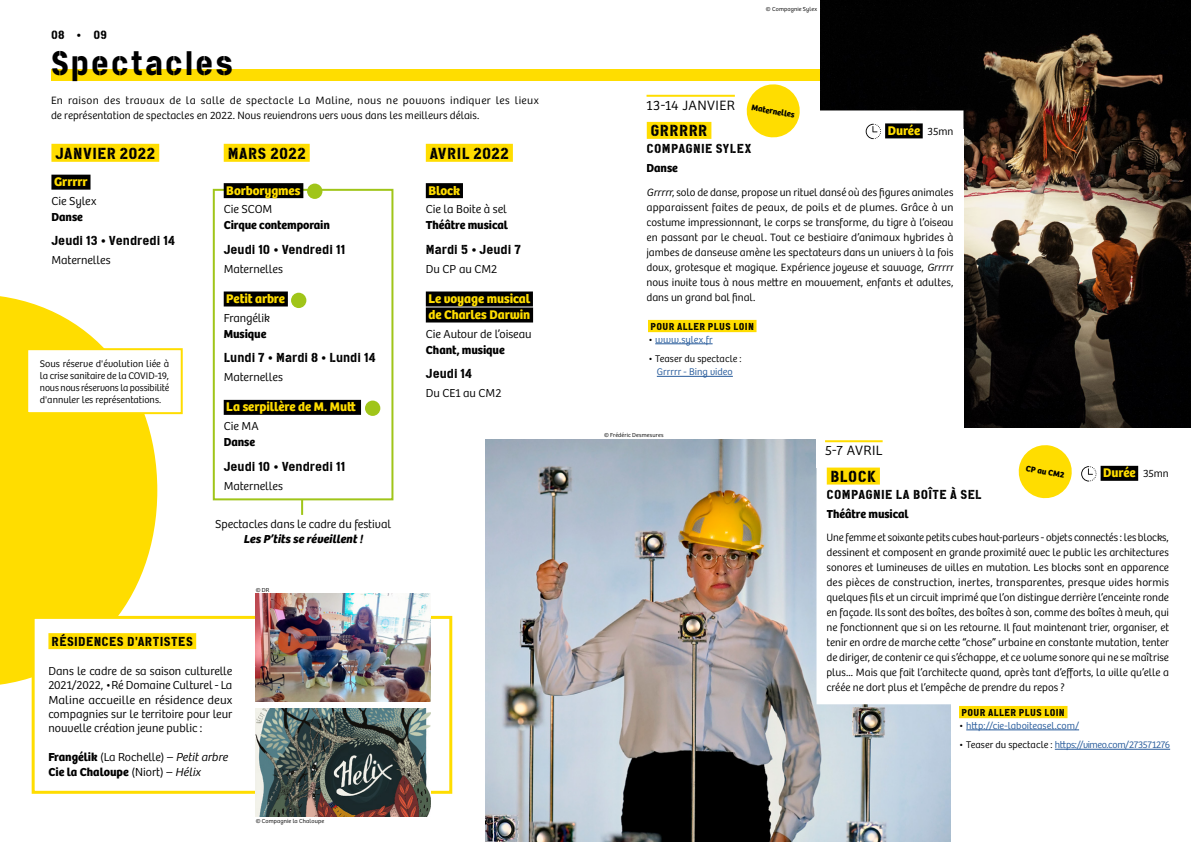
<style>
.page{position:relative;width:1191px;height:842px;background:#fff}
.page>*{position:absolute;margin:0;border:0;box-sizing:border-box;transform-origin:0 0}
.t1{font:34px "Cargo";letter-spacing:.045em;color:#000}
.t2{font:16px "Cargo";letter-spacing:.03em;color:#000}
.t3{font:300 14px "Bree";letter-spacing:.03em;color:#000}
.t4{font:13px "Cargo";letter-spacing:.01em;color:#000}
.t5{font:700 13px/16px "Bree";letter-spacing:-.005em;color:#fd0}
.t6{font:13px "Cargo";letter-spacing:.03em;color:#000}
.t7{font:300 12px/14.4px "Bree";color:#000;text-align:justify}
.t8{font:700 12px/14.4px "Bree";letter-spacing:-.005em;color:#000}
.t9{font:italic 700 12px "Bree";color:#000}
.t10{font:12px "Cargo";color:#000}
.t11{font:300 11px/15px "Bree";letter-spacing:.005em;color:#000;text-align:justify}
.t12{font:300 10.1px "Bree";color:#275b9b}
.t13{font:10.1px "Cargo";letter-spacing:.045em;color:#000}
.t14{font:300 10.1px "Bree";letter-spacing:.005em;color:#000}
.t15{font:300 10px/12px "Bree";letter-spacing:-.01em;color:#000;text-align:justify}
.t16{font:700 8.5px "Bree";color:#000}
.t17{font:300 6px "Bree";letter-spacing:.02em;color:#000}
.s1{font-weight:300}
.s2{font-weight:300;font-style:italic}
.s3{font-weight:300;font-size:11px;color:#000}
.s4{font-style:italic}
.s5{color:#000}
</style>
<div class="page">
<svg style="left:0;top:296px;width:157px;height:391px;background:#ffe226"></svg>
<div style="left:26px;top:348px;width:157px;height:66px;background:#fff;border:2px solid #fd0"></div>
<div style="left:213px;top:189px;width:180px;height:311px;border:2px solid #a0c519"></div>
<div style="left:51px;top:69px;width:800px;height:12px;background:#fd0"></div>
<img style="left:821px;top:0;width:370px;height:428px">
<div style="left:620px;top:129px;width:343px;height:316px;background:#fff"></div>
<div style="left:51px;top:144px;width:108px;height:18px;background:#fd0"></div>
<div style="left:51px;top:175px;width:39px;height:15px;background:#000"></div>
<svg style="left:646px;top:105px;width:322px;height:216px"></svg>
<svg style="left:646px;top:312px;width:216px;height:65px"></svg>
<hr style="left:646px;top:95px;width:89px;height:2px;background:#fd0">
<svg style="left:744px;top:84px;width:58px;height:55px"></svg>
<div style="left:426px;top:144px;width:87px;height:18px;background:#fd0"></div>
<div style="left:426px;top:183px;width:37px;height:15px;background:#000"></div>
<div style="left:426px;top:291px;width:107px;height:15px;background:#000"></div>
<div style="left:426px;top:307px;width:107px;height:15px;background:#000"></div>
<div style="left:885px;top:123px;width:37px;height:15px;background:#000"></div>
<svg style="left:865px;top:124px;width:16px;height:15px"></svg>
<img style="left:485px;top:440px;width:465px;height:402px">
<div style="left:816px;top:429px;width:278px;height:39px;background:#fff"></div>
<svg style="left:811px;top:451px;width:328px;height:258px"></svg>
<svg style="left:951px;top:698px;width:220px;height:52px"></svg>
<div style="left:1100px;top:466px;width:38px;height:15px;background:#000"></div>
<svg style="left:1081px;top:466px;width:15px;height:15px"></svg>
<hr style="left:825px;top:440px;width:57px;height:2px;background:#fd0">
<svg style="left:1016px;top:445px;width:57px;height:55px"></svg>
<div style="left:224px;top:144px;width:86px;height:18px;background:#fd0"></div>
<div style="left:224px;top:183px;width:79px;height:15px;background:#000"></div>
<div style="left:224px;top:291px;width:64px;height:15px;background:#000"></div>
<div style="left:224px;top:400px;width:137px;height:15px;background:#000"></div>
<svg style="left:301px;top:500px;width:2px;height:15px"></svg>
<div style="left:307px;top:184px;width:15px;height:15px;background:#a0c519;border-radius:50%"></div>
<div style="left:365px;top:401px;width:15px;height:15px;background:#a0c519;border-radius:50%"></div>
<div style="left:291px;top:293px;width:15px;height:15px;background:#a0c519;border-radius:50%"></div>
<div style="left:32px;top:616px;width:420px;height:178px;background:#fff;border:3px solid #fd0"></div>
<div style="left:48px;top:633px;width:148px;height:16px;background:#fd0"></div>
<img style="left:256px;top:594px;width:174px;height:108px">
<img style="left:256px;top:708px;width:174px;height:109px">
<p class="t10" style="left:51px;top:27px;width:57px">08 • 09</p>
<h1 class="t1" style="left:51px;top:41px;width:183px">Spectacles</h1>
<p class="t11" style="left:51px;top:93px;width:489px">En raison des travaux de la salle de spectacle La Maline, nous ne pouvons indiquer les lieux de représentation de spectacles en 2022. Nous reviendrons vers vous dans les meilleurs délais.</p>
<h2 class="t2" style="left:55px;top:143px;width:101px">JANVIER 2022</h2>
<p class="t5" style="left:54px;top:174px;width:35px">Grrrrr</p>
<p class="t7" style="left:51px;top:194px;width:46px">Cie Sylex</p>
<p class="t8" style="left:51px;top:210px;width:33px">Danse</p>
<p class="t4" style="left:51px;top:233px;width:125px">Jeudi 13 • Vendredi 14</p>
<p class="t7" style="left:51px;top:253px;width:61px">Maternelles</p>
<p class="t15" style="left:40px;top:358px;width:131px">Sous réserve d'évolution liée à la crise sanitaire de la COVID-19, nous nous réservons la possibilité d'annuler les représentations.</p>
<h2 class="t2" style="left:228px;top:143px;width:80px">MARS 2022</h2>
<p class="t5" style="left:226px;top:182px;width:76px">Borborygmes</p>
<p class="t7" style="left:224px;top:202px;width:50px">Cie SCOM</p>
<p class="t8" style="left:224px;top:218px;width:108px">Cirque contemporain</p>
<p class="t4" style="left:224px;top:241px;width:123px">Jeudi 10 • Vendredi 11</p>
<p class="t7" style="left:224px;top:262px;width:61px">Maternelles</p>
<p class="t5" style="left:226px;top:291px;width:60px">Petit arbre</p>
<p class="t7" style="left:224px;top:311px;width:48px">Frangélik</p>
<p class="t8" style="left:224px;top:327px;width:44px">Musique</p>
<p class="t4" style="left:224px;top:349px;width:153px">Lundi 7 • Mardi 8 • Lundi 14</p>
<p class="t7" style="left:224px;top:370px;width:61px">Maternelles</p>
<p class="t5" style="left:226px;top:399px;width:131px">La serpillère de M. Mutt</p>
<p class="t7" style="left:224px;top:419px;width:36px">Cie MA</p>
<p class="t8" style="left:224px;top:435px;width:33px">Danse</p>
<p class="t4" style="left:224px;top:458px;width:123px">Jeudi 10 • Vendredi 11</p>
<p class="t7" style="left:224px;top:479px;width:61px">Maternelles</p>
<p class="t7" style="left:215px;top:517px;width:178px">Spectacles dans le cadre du festival</p>
<p class="t9" style="left:243px;top:532px;width:121px">Les P’tits se réveillent !</p>
<p class="t17" style="left:256px;top:586px;width:15px">© DR</p>
<p class="t6" style="left:52px;top:633px;width:143px">RÉSIDENCES D'ARTISTES</p>
<p class="t7" style="left:48px;top:664px;width:185px">Dans le cadre de sa saison culturelle 2021/2022, •Ré Domaine Culturel - La Maline accueille en résidence deux compagnies sur le territoire pour leur nouvelle création jeune public :</p>
<p class="t8" style="left:48px;top:750px;width:181px">Frangélik <span class="s1">(La Rochelle) –</span> <span class="s2">Petit arbre<br></span>Cie la Chaloupe <span class="s1">(Niort) –</span> <span class="s2">Hélix</span></p>
<p class="t17" style="left:256px;top:818px;width:70px">© Compagnie la Chaloupe</p>
<h2 class="t2" style="left:430px;top:143px;width:81px">AVRIL 2022</h2>
<p class="t5" style="left:428px;top:182px;width:33px">Block</p>
<p class="t7" style="left:426px;top:202px;width:82px">Cie la Boite à sel</p>
<p class="t8" style="left:426px;top:218px;width:84px">Théâtre musical</p>
<p class="t4" style="left:426px;top:241px;width:97px">Mardi 5 • Jeudi 7</p>
<p class="t7" style="left:426px;top:262px;width:73px">Du CP au CM2</p>
<p class="t5" style="left:428px;top:291px;width:103px">Le voyage musical de Charles Darwin</p>
<p class="t7" style="left:426px;top:327px;width:107px">Cie Autour de l’oiseau</p>
<p class="t8" style="left:426px;top:343px;width:80px">Chant, musique</p>
<p class="t4" style="left:426px;top:365px;width:48px">Jeudi 14</p>
<p class="t7" style="left:426px;top:386px;width:77px">Du CE1 au CM2</p>
<p class="t17" style="left:766px;top:6px;width:53px">© Compagnie Sylex</p>
<p class="t3" style="left:646px;top:97px;width:90px">13-14 JANVIER</p>
<p class="t16" style="left:752px;top:102px;width:45px;rotate:10deg">Maternelles</p>
<p class="t5" style="left:887px;top:123px;width:67px">Durée <span class="s3">35mn</span></p>
<h2 class="t2" style="left:650px;top:120px;width:58px">GRRRRR</h2>
<p class="t4" style="left:646px;top:140px;width:106px">COMPAGNIE SYLEX</p>
<p class="t8" style="left:646px;top:161px;width:33px">Danse</p>
<p class="t11" style="left:646px;top:185px;width:308px"><span class="s4">Grrrrr</span>, solo de danse, propose un rituel dansé où des figures animales apparaissent faites de peaux, de poils et de plumes. Grâce à un costume impressionnant, le corps se transforme, du tigre à l’oiseau en passant par le cheval. Tout ce bestiaire d’animaux hybrides à jambes de danseuse amène les spectateurs dans un univers à la fois doux, grotesque et magique. Expérience joyeuse et sauvage, <span class="s4">Grrrrr </span>nous invite tous à nous mettre en mouvement, enfants et adultes, dans un grand bal final.</p>
<p class="t13" style="left:650px;top:320px;width:105px">POUR ALLER PLUS LOIN</p>
<p class="t12" style="left:648px;top:334px;width:66px"><span class="s5">•</span> www.sylex.fr</p>
<p class="t14" style="left:648px;top:353px;width:95px">• Teaser du spectacle :</p>
<p class="t12" style="left:657px;top:366px;width:77px">Grrrrr - Bing video</p>
<p class="t17" style="left:604px;top:431px;width:61px">© Frédéric Desmesures</p>
<p class="t3" style="left:825px;top:443px;width:59px">5-7 AVRIL</p>
<p class="t16" style="left:1027px;top:463px;width:40px;rotate:10deg">CP au CM2</p>
<p class="t5" style="left:1103px;top:465px;width:67px">Durée <span class="s3">35mn</span></p>
<h2 class="t2" style="left:830px;top:466px;width:47px">BLOCK</h2>
<p class="t6" style="left:826px;top:486px;width:156px">COMPAGNIE LA BOÎTE À SEL</p>
<p class="t8" style="left:826px;top:507px;width:84px">Théâtre musical</p>
<p class="t11" style="left:826px;top:530px;width:344px">Une femme et soixante petits cubes haut-parleurs - objets connectés : les blocks, dessinent et composent en grande proximité avec le public les architectures sonores et lumineuses de villes en mutation. Les blocks sont en apparence des pièces de construction, inertes, transparentes, presque vides hormis quelques fils et un circuit imprimé que l’on distingue derrière l’enceinte ronde en façade. Ils sont des boîtes, des boîtes à son, comme des boîtes à meuh, qui ne fonctionnent que si on les retourne. Il faut maintenant trier, organiser, et tenir en ordre de marche cette “chose” urbaine en constante mutation, tenter de diriger, de contenir ce qui s’échappe, et ce volume sonore qui ne se maîtrise plus... Mais que fait l’architecte quand, après tant d’efforts, la ville qu’elle a créée ne dort plus et l’empêche de prendre du repos ?</p>
<p class="t13" style="left:961px;top:706px;width:105px">POUR ALLER PLUS LOIN</p>
<p class="t12" style="left:959px;top:720px;width:122px"><span class="s5">•</span> http://cie-laboiteasel.com/</p>
<p class="t12" style="left:959px;top:739px;width:213px"><span class="s5">• Teaser du spectacle :</span> https://vimeo.com/273571276</p>
</div>
